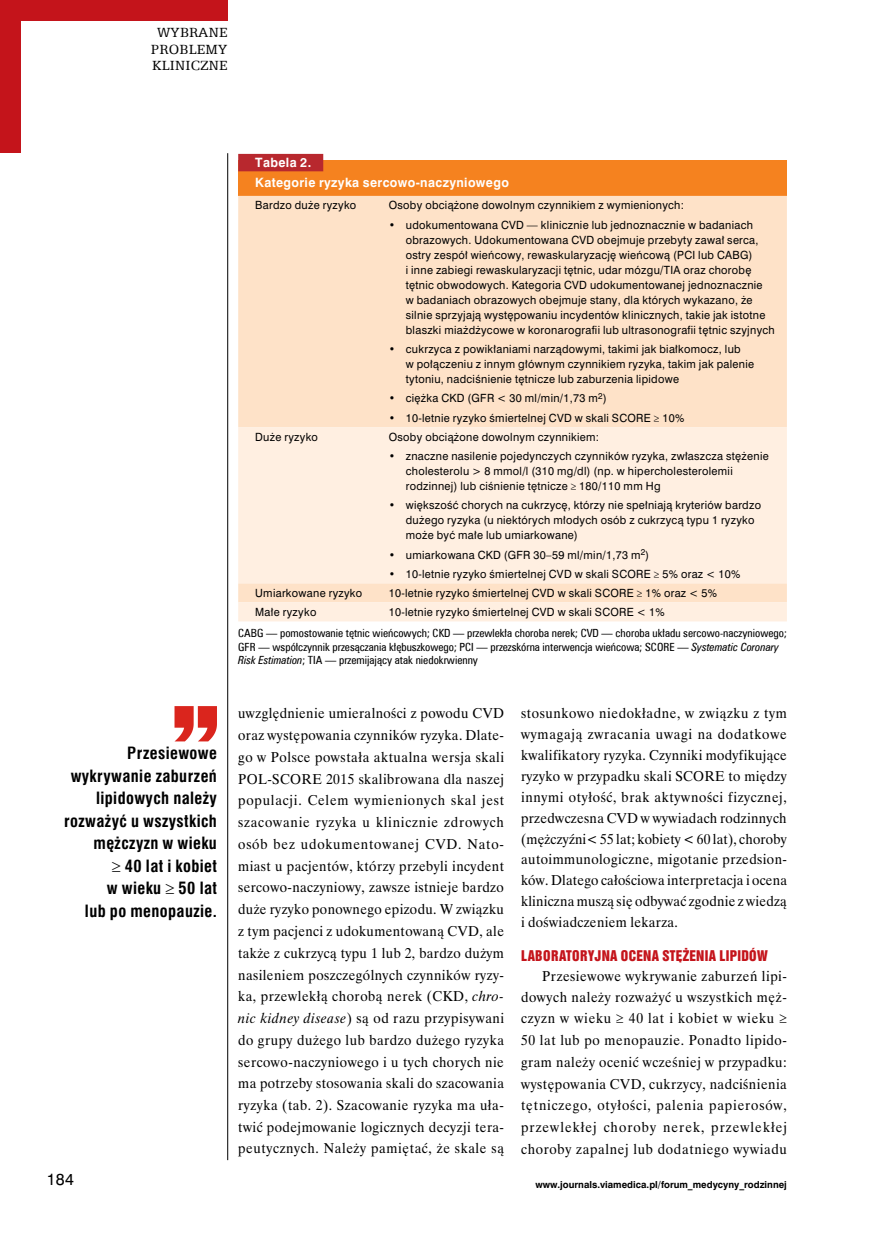
<style>
.page{position:relative;width:872px;height:1234px;background:#fff}
.page>*{position:absolute;margin:0;border:0;box-sizing:border-box;transform-origin:0 0}
.t1{font:700 16.5px/22.5px "Swis 721 Cn EU";letter-spacing:.025em;color:#000;text-align:right}
.t2{font:15px/16.5px "Egyptian 505 EU";letter-spacing:.015em;color:#000;text-align:center}
.t3{font:15px "Swis 721 PL";color:#000}
.t4{font:14.25px/21.8px "Time Ibis EE";letter-spacing:.045em;color:#000;text-align:justify;scale:.95 1}
.t5{font:13.5px "Swis 921 EU";letter-spacing:.025em;color:#c4141b}
.t6{font:700 12px/20.4px "Swis 721 PL";letter-spacing:.03em;color:#fff}
.t7{font:11.25px/13.5px "Zurich Cn EU";color:#000}
.t8{font:10.5px/15px "Swis 721 PL";letter-spacing:.03em;color:#000}
.t9{font:700 9px "Swis 721 PL";color:#000}
.s1{font-style:italic}
</style>
<div class="page">
<hr style="left:227px;top:153px;width:1px;height:1006px;background:#000">
<div style="left:0;top:0;width:227px;height:21px;background:#c4141b"></div>
<div style="left:0;top:0;width:21px;height:153px;background:#c4141b"></div>
<div style="left:238px;top:161px;width:549px;height:35px;background:#f5821f"></div>
<div style="left:238px;top:196px;width:549px;height:231px;background:#fee2c8"></div>
<svg style="left:238px;top:427px;width:549px;height:194px;background:#feedde"></svg>
<div style="left:238px;top:154px;width:85px;height:17px;background:#b8282e"></div>
<svg style="left:174px;top:706px;width:43px;height:35px"></svg>
<p class="t2" style="left:151px;top:24px;width:78px">WYBRANE<br>PROBLEMY<br>KLINICZNE</p>
<p class="t1" style="left:64px;top:742px;width:154px">Przesiewowe wykrywanie zaburzeń lipidowych należy rozważyć u wszystkich mężczyzn w wieku<br>≥ 40 lat i kobiet<br>w wieku ≥ 50 lat<br>lub po menopauzie.</p>
<p class="t6" style="left:255px;top:152px;width:255px">Tabela 2.<br>Kategorie ryzyka sercowo-naczyniowego</p>
<p class="t8" style="left:255px;top:198px;width:103px">Bardzo duże ryzyko</p>
<p class="t8" style="left:389px;top:198px;width:297px">Osoby obciążone dowolnym czynnikiem z wymienionych:</p>
<p class="t8" style="left:406px;top:217px;width:370px;text-indent:-17px">• udokumentowana CVD — klinicznie lub jednoznacznie w badaniach obrazowych. Udokumentowana CVD obejmuje przebyty zawał serca, ostry zespół wieńcowy, rewaskularyzację wieńcową (PCI lub CABG)<br>i inne zabiegi rewaskularyzacji tętnic, udar mózgu/TIA oraz chorobę tętnic obwodowych. Kategoria CVD udokumentowanej jednoznacznie<br>w badaniach obrazowych obejmuje stany, dla których wykazano, że silnie sprzyjają występowaniu incydentów klinicznych, takie jak istotne blaszki miażdżycowe w koronarografii lub ultrasonografii tętnic szyjnych</p>
<p class="t8" style="left:406px;top:341px;width:350px;text-indent:-17px">• cukrzyca z powikłaniami narządowymi, takimi jak białkomocz, lub<br>w połączeniu z innym głównym czynnikiem ryzyka, takim jak palenie tytoniu, nadciśnienie tętnicze lub zaburzenia lipidowe</p>
<p class="t8" style="left:389px;top:390px;width:219px">• ciężka CKD (GFR &lt; 30 ml/min/1,73 m<sup>2</sup>)</p>
<p class="t8" style="left:389px;top:410px;width:297px">• 10-letnie ryzyko śmiertelnej CVD w skali SCORE ≥ 10%</p>
<p class="t8" style="left:255px;top:429px;width:64px">Duże ryzyko</p>
<p class="t8" style="left:389px;top:429px;width:212px">Osoby obciążone dowolnym czynnikiem:</p>
<p class="t8" style="left:406px;top:448px;width:364px;text-indent:-17px">• znaczne nasilenie pojedynczych czynników ryzyka, zwłaszcza stężenie cholesterolu &gt; 8 mmol/l (310 mg/dl) (np. w hipercholesterolemii rodzinnej) lub ciśnienie tętnicze ≥ 180/110 mm Hg</p>
<p class="t8" style="left:406px;top:497px;width:357px;text-indent:-17px">• większość chorych na cukrzycę, którzy nie spełniają kryteriów bardzo dużego ryzyka (u niektórych młodych osób z cukrzycą typu 1 ryzyko może być małe lub umiarkowane)</p>
<p class="t8" style="left:389px;top:547px;width:262px">• umiarkowana CKD (GFR 30–59 ml/min/1,73 m<sup>2</sup>)</p>
<p class="t8" style="left:389px;top:566px;width:353px">• 10-letnie ryzyko śmiertelnej CVD w skali SCORE ≥ 5% oraz &lt; 10%</p>
<p class="t8" style="left:255px;top:585px;width:109px">Umiarkowane ryzyko</p>
<p class="t8" style="left:389px;top:585px;width:330px">10-letnie ryzyko śmiertelnej CVD w skali SCORE ≥ 1% oraz &lt; 5%</p>
<p class="t8" style="left:255px;top:604px;width:63px">Małe ryzyko</p>
<p class="t8" style="left:389px;top:604px;width:277px">10-letnie ryzyko śmiertelnej CVD w skali SCORE &lt; 1%</p>
<p class="t7" style="left:238px;top:626px;width:550px">CABG — pomostowanie tętnic wieńcowych; CKD — przewlekła choroba nerek; CVD — choroba układu sercowo-naczyniowego;<br>GFR — współczynnik przesączania kłębuszkowego; PCI — przezskórna interwencja wieńcowa; SCORE — <span class="s1">Systematic Coronary<br>Risk Estimation</span>; TIA — przemijający atak niedokrwienny</p>
<p class="t4" style="left:238px;top:702px;width:281px">uwzględnienie umieralności z powodu CVD oraz występowania czynników ryzyka. Dlate&shy;go w Polsce powstała aktualna wersja skali POL-SCORE 2015 skalibrowana dla naszej populacji. Celem wymienionych skal jest szacowanie ryzyka u klinicznie zdrowych osób bez udokumentowanej CVD. Nato&shy;miast u pacjentów, którzy przebyli incydent sercowo-naczyniowy, zawsze istnieje bardzo duże ryzyko ponownego epizodu. W związku z tym pacjenci z udokumentowaną CVD, ale także z cukrzycą typu 1 lub 2, bardzo dużym nasileniem poszczególnych czynników ryzy&shy;ka, przewlekłą chorobą nerek (CKD, <span class="s1">chro&shy;nic kidney disease</span>) są od razu przypisywani do grupy dużego lub bardzo dużego ryzyka sercowo-naczyniowego i u tych chorych nie ma potrzeby stosowania skali do szacowania ryzyka (tab. 2). Szacowanie ryzyka ma uła&shy;twić podejmowanie logicznych decyzji tera&shy;peutycznych. Należy pamiętać, że skale są</p>
<p class="t4" style="left:521px;top:702px;width:281px;line-height:20.9px">stosunkowo niedokładne, w związku z tym wymagają zwracania uwagi na dodatkowe kwalifikatory ryzyka. Czynniki modyfikujące ryzyko w przypadku skali SCORE to między innymi otyłość, brak aktywności fizycznej, przedwczesna CVD w wywiadach rodzinnych (mężczyźni&lt; 55 lat; kobiety &lt; 60 lat), choroby autoimmunologiczne, migotanie przedsion&shy;ków. Dlatego całościowa interpretacja i ocena kliniczna muszą się odbywać zgodnie z wiedzą i doświadczeniem lekarza.</p>
<p class="t5" style="left:521px;top:946px;width:247px">LABORATORYJNA OCENA STĘŻENIA LIPIDÓW</p>
<p class="t4" style="left:521px;top:965px;width:281px;text-indent:21px">Przesiewowe wykrywanie zaburzeń lipi&shy;dowych należy rozważyć u wszystkich męż&shy;czyzn w wieku ≥ 40 lat i kobiet w wieku ≥ 50 lat lub po menopauzie. Ponadto lipido&shy;gram należy ocenić wcześniej w przypadku: występowania CVD, cukrzycy, nadciśnienia tętniczego, otyłości, palenia papierosów, przewlekłej choroby nerek, przewlekłej choroby zapalnej lub dodatniego wywiadu</p>
<p class="t3" style="left:47px;top:1169px;width:29px">184</p>
<p class="t9" style="left:535px;top:1178px;width:253px">www.journals.viamedica.pl/forum_medycyny_rodzinnej</p>
</div>
